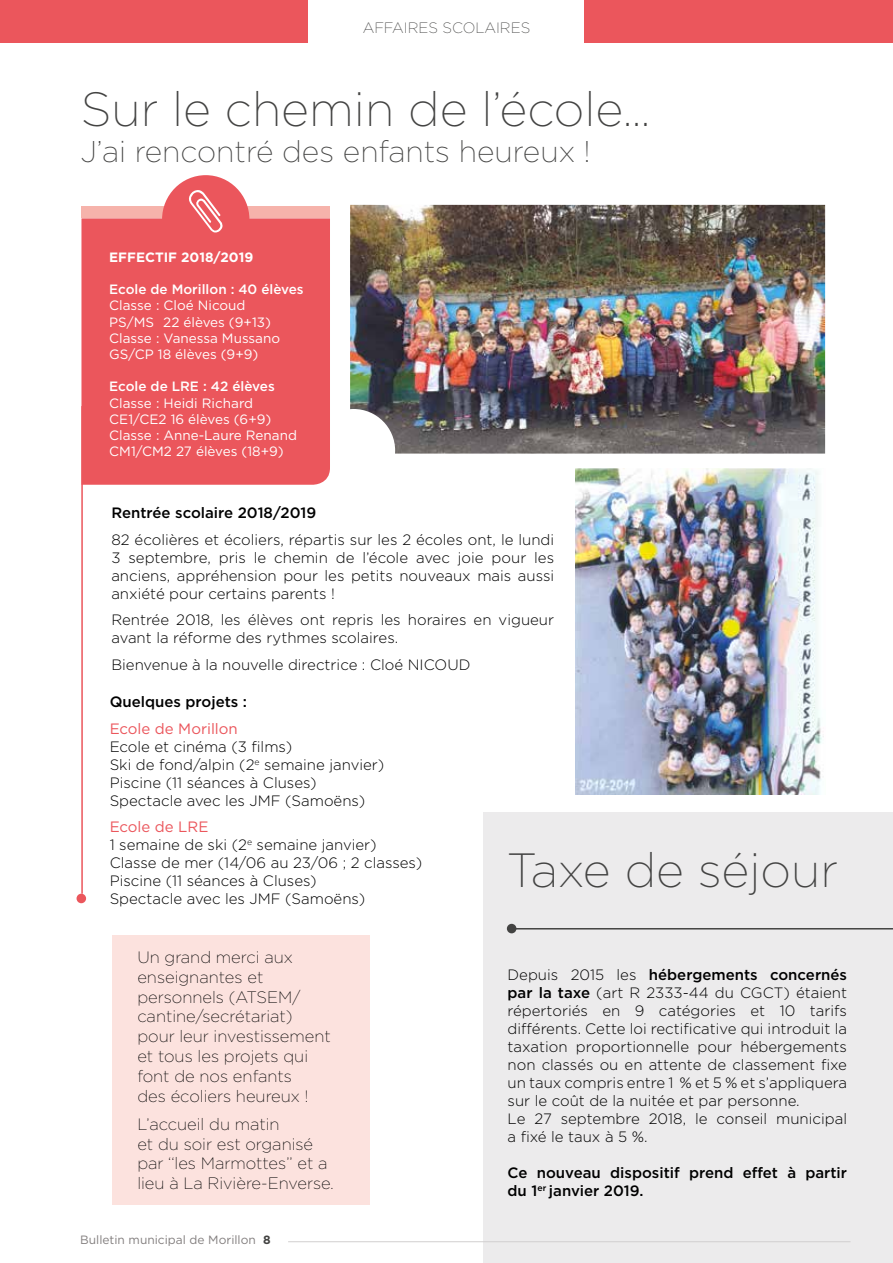
<style>
.page{position:relative;width:893px;height:1263px;background:#fff}
.page>*{position:absolute;margin:0;border:0;box-sizing:border-box;transform-origin:0 0}
.t1{font:200 48px "Gotham";color:#434342}
.t2{font:200 30px "Gotham";color:#434342}
.t3{font:200 16.5px/19.8px "Gotham";color:#000}
.t4{font:300 15px/18px "Gotham";color:#000}
.t5{font:500 15px/18px "Gotham";color:#000}
.t6{font:200 15px "Gotham";color:#434342}
.t7{font:15px "Gotham";color:#eb565c}
.t8{font:13.5px/16.2px "Gotham";color:#fff}
.t9{font:500 13.5px "Gotham";color:#fff}
.t10{font:700 13.5px "Gotham";color:#fff}
.t11{font:12px "Gotham";color:#827e7e}
.s1{font-weight:400;color:#eb565c}
.s2{font-weight:700;color:#434342}
.s3{font-weight:500}
</style>
<div class="page">
<div style="left:484px;top:813px;width:409px;height:450px;background:#ecebec"></div>
<hr style="left:288px;top:1241px;width:562px;height:1px;background:#d1cfcf">
<div style="left:0;top:0;width:893px;height:43px;background:#eb565c"></div>
<div style="left:309px;top:0;width:275px;height:88px;background:#fff"></div>
<hr style="left:81px;top:406px;width:2px;height:488px;background:#eb565c">
<div style="left:77px;top:894px;width:9px;height:9px;background:#eb565c;border-radius:50%"></div>
<div style="left:81px;top:218px;width:249px;height:267px;background:#eb565c"></div>
<div style="left:81px;top:206px;width:249px;height:12px;background:#f6b3ab"></div>
<svg style="left:162px;top:175px;width:87px;height:60px"></svg>
<div style="left:113px;top:934px;width:257px;height:270px;background:#fce2de"></div>
<img style="left:350px;top:205px;width:475px;height:249px">
<img style="left:575px;top:468px;width:249px;height:327px">
<hr style="left:508px;top:928px;width:385px;height:1px;background:#434342">
<div style="left:507px;top:924px;width:9px;height:9px;background:#434342;border-radius:50%"></div>
<p class="t6" style="left:363px;top:18px;width:169px">AFFAIRES SCOLAIRES</p>
<h1 class="t1" style="left:81px;top:79px;width:571px">Sur le chemin de l’école…</h1>
<h2 class="t2" style="left:81px;top:133px;width:511px">J’ai rencontré des enfants heureux !</h2>
<p class="t10" style="left:109px;top:248px;width:146px">EFFECTIF 2018/2019</p>
<p class="t9" style="left:109px;top:281px;width:196px">Ecole de Morillon : 40 élèves</p>
<p class="t8" style="left:109px;top:297px;width:172px">Classe : Cloé Nicoud<br>PS/MS 22 élèves (9+13)<br>Classe : Vanessa Mussano<br>GS/CP 18 élèves (9+9)</p>
<p class="t9" style="left:109px;top:378px;width:167px">Ecole de LRE : 42 élèves</p>
<p class="t8" style="left:109px;top:394px;width:189px">Classe : Heidi Richard<br>CE1/CE2 16 élèves (6+9)<br>Classe : Anne-Laure Renand<br>CM1/CM2 27 élèves (18+9)</p>
<p class="t5" style="left:111px;top:503px;width:206px">Rentrée scolaire 2018/2019</p>
<p class="t4" style="left:111px;top:530px;width:444px;text-align:justify">82 écolières et écoliers, répartis sur les 2 écoles ont, le lundi 3 septembre, pris le chemin de l’école avec joie pour les anciens, appréhension pour les petits nouveaux mais aussi anxiété pour certains parents !</p>
<p class="t4" style="left:111px;top:610px;width:444px">Rentrée 2018, les élèves ont repris les horaires en vigueur avant la réforme des rythmes scolaires.</p>
<p class="t4" style="left:111px;top:655px;width:361px">Bienvenue à la nouvelle directrice : Cloé NICOUD</p>
<p class="t5" style="left:110px;top:693px;width:139px">Quelques projets :</p>
<p class="t7" style="left:110px;top:719px;width:130px">Ecole de Morillon</p>
<p class="t4" style="left:110px;top:737px;width:276px">Ecole et cinéma (3 films)<br>Ski de fond/alpin (2<sup>e</sup> semaine janvier)<br>Piscine (11 séances à Cluses)<br>Spectacle avec les JMF (Samoëns)</p>
<p class="t4" style="left:110px;top:817px;width:314px"><span class="s1">Ecole de LRE<br></span>1 semaine de ski (2<sup>e</sup> semaine janvier)<br>Classe de mer (14/06 au 23/06 ; 2 classes)<br>Piscine (11 séances à Cluses)<br>Spectacle avec les JMF (Samoëns)</p>
<p class="t3" style="left:137px;top:947px;width:195px">Un grand merci aux enseignantes et personnels (ATSEM/ cantine/secrétariat) pour leur investissement et tous les projets qui font de nos enfants<br>des écoliers heureux !</p>
<p class="t3" style="left:137px;top:1113px;width:198px">L’accueil du matin<br>et du soir est organisé par ‘‘les Marmottes’’ et a lieu à La Rivière-Enverse.</p>
<p class="t11" style="left:80px;top:1232px;width:192px">Bulletin municipal de Morillon <span class="s2">8</span></p>
<h1 class="t1" style="left:508px;top:840px;width:332px">Taxe de séjour</h1>
<p class="t4" style="left:508px;top:965px;width:341px">Depuis 2015 les <span class="s3">hébergements concernés par la taxe</span> (art R 2333-44 du CGCT) étaient répertoriés en 9 catégories et 10 tarifs différents. Cette loi rectificative qui introduit la taxation proportionnelle pour hébergements non classés ou en attente de classement fixe un taux compris entre 1 % et 5 % et s’appliquera sur le coût de la nuitée et par personne.<br>Le 27 septembre 2018, le conseil municipal a fixé le taux à 5 %.</p>
<p class="t5" style="left:508px;top:1163px;width:341px">Ce nouveau dispositif prend effet à partir du 1<sup>er</sup> janvier 2019.</p>
</div>
